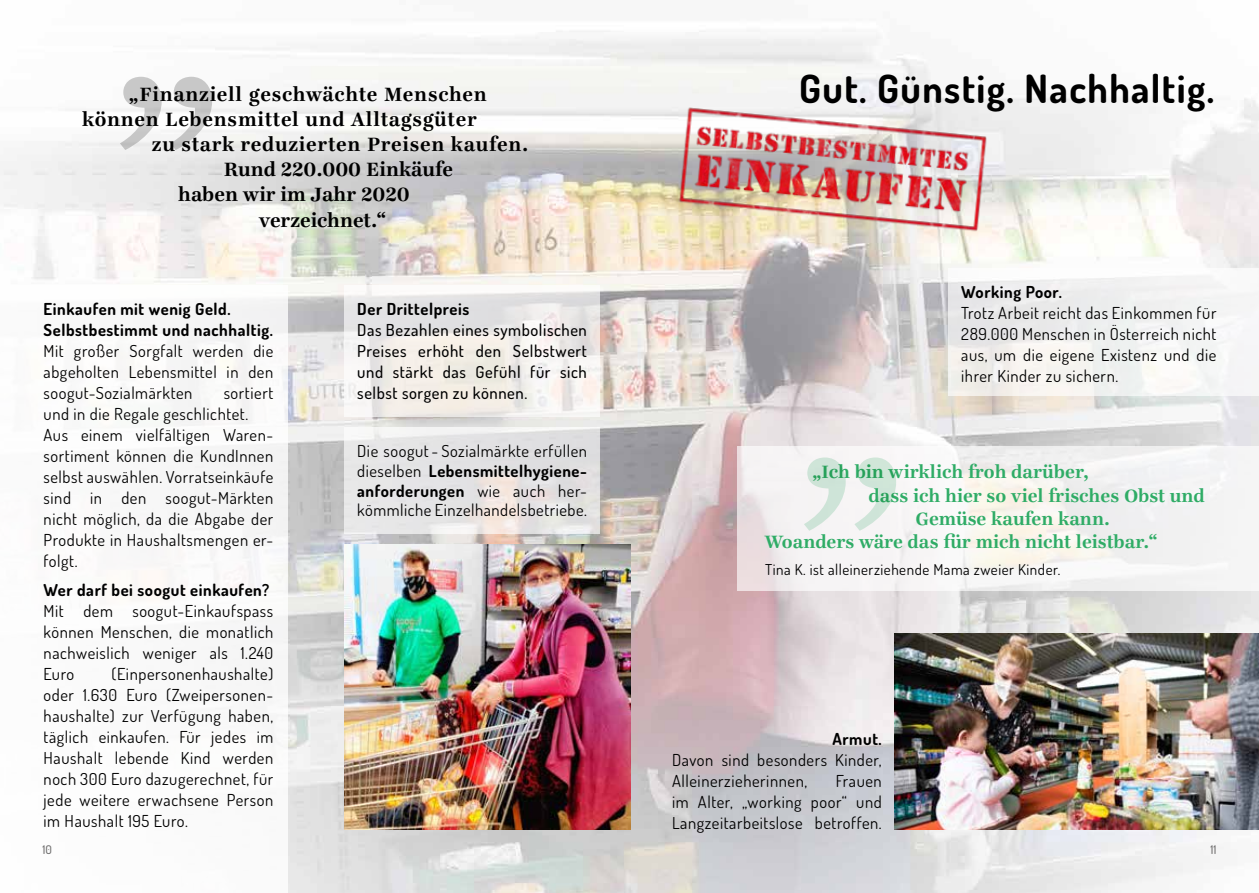
<style>
.page{position:relative;width:1259px;height:893px;background:#fff}
.page>*{position:absolute;margin:0;border:0;box-sizing:border-box;transform-origin:0 0}
.t1{font:700 39px "Dosis";letter-spacing:.035em;color:#000}
.t2{font:700 21px "Ingeborg";letter-spacing:.03em;color:#000}
.t3{font:700 21px "Ingeborg";color:#000}
.t4{font:700 19.5px "Ingeborg";color:#2fac66}
.t5{font:16.5px/21px "Dosis";letter-spacing:.035em;color:#000;text-align:justify}
.t6{font:700 16.5px/21px "Dosis";letter-spacing:.035em;color:#000}
.t7{font:500 16.5px/21px "Dosis";letter-spacing:.035em;color:#000;text-align:justify}
.t8{font:15px "Dosis";letter-spacing:.035em;color:#000}
.t9{font:500 12px "Dosis";color:#706f6f}
.s1{font-weight:700}
</style>
<div class="page">
<img style="left:0;top:31px;width:1259px;height:862px">
<div style="left:0;top:285px;width:288px;height:608px;background:#fff"></div>
<img style="left:894px;top:634px;width:365px;height:195px">
<img style="left:344px;top:544px;width:286px;height:285px">
<svg style="left:737px;top:447px;width:522px;height:144px;fill:#f5f4f3"></svg>
<div style="left:948px;top:268px;width:311px;height:127px;background:linear-gradient(to bottom,#f0f1f2,#f3f2f0)"></div>
<svg style="left:344px;top:285px;width:256px;height:132px"></svg>
<svg style="left:344px;top:427px;width:256px;height:107px;background:#e6e4e4"></svg>
<img style="left:637px;top:85px;width:365px;height:170px">
<svg style="left:804px;top:457px;width:92px;height:74px"></svg>
<svg style="left:120px;top:77px;width:92px;height:73px"></svg>
<p class="t2" style="left:129px;top:81px;width:360px">„Finanziell geschwächte Menschen</p>
<p class="t2" style="left:82px;top:106px;width:396px">können Lebensmittel und Alltagsgüter</p>
<p class="t2" style="left:152px;top:131px;width:378px">zu stark reduzierten Preisen kaufen.</p>
<p class="t3" style="left:224px;top:157px;width:231px">Rund 220.000 Einkäufe</p>
<p class="t3" style="left:178px;top:182px;width:233px">haben wir im Jahr 2020</p>
<p class="t3" style="left:259px;top:207px;width:128px">verzeichnet.“</p>
<p class="t6" style="left:44px;top:298px;width:231px">Einkaufen mit wenig Geld.<br>Selbstbestimmt und nachhaltig.</p>
<p class="t5" style="left:44px;top:340px;width:231px">Mit großer Sorgfalt werden die abgeholten Lebensmittel in den soogut-Sozialmärkten</p>
<p class="t5" style="left:44px;top:382px;width:231px;text-align:left;text-indent:180px">sortiert und in die Regale geschlichtet.<br>Aus einem vielfältigen Waren&shy;sortiment können die KundInnen selbst auswählen. Vorratseinkäufe sind in den soogut-Märkten nicht möglich, da die Abgabe der<br>Produkte in Haushaltsmengen er&shy;folgt.</p>
<p class="t6" style="left:44px;top:579px;width:227px">Wer darf bei soogut einkaufen?</p>
<p class="t5" style="left:44px;top:600px;width:231px">Mit dem soogut-Einkaufspass können Menschen, die monatlich nachweislich weniger als 1.240<br>Euro</p>
<p class="t5" style="left:44px;top:663px;width:231px;text-indent:68px">(Einpersonenhaushalte) oder 1.630 Euro (Zweipersonen&shy;haushalte) zur Verfügung haben, täglich einkaufen. Für jedes im Haushalt lebende Kind werden noch 300 Euro dazugerechnet, für jede weitere erwachsene Person im Haushalt 195 Euro.</p>
<p class="t6" style="left:357px;top:298px;width:113px">Der Drittelpreis</p>
<p class="t7" style="left:357px;top:319px;width:231px">Das Bezahlen eines symbolischen Preises erhöht den Selbstwert und stärkt das Gefühl für sich selbst sorgen zu können.</p>
<p class="t5" style="left:357px;top:441px;width:231px;line-height:19.8px">Die soogut - Sozialmärkte erfüllen dieselben <span class="s1">Lebensmittelhygiene&shy;anforderungen</span> wie auch her&shy;kömmliche Einzelhandelsbetriebe.</p>
<h1 class="t1" style="left:799px;top:64px;width:416px">Gut. Günstig. Nachhaltig.</h1>
<p class="t6" style="left:961px;top:281px;width:102px">Working Poor.</p>
<p class="t5" style="left:961px;top:302px;width:257px">Trotz Arbeit reicht das Einkommen für 289.000 Menschen in Österreich nicht aus, um die eigene Existenz und die ihrer Kinder zu sichern.</p>
<p class="t4" style="left:812px;top:460px;width:278px">„Ich bin wirklich froh darüber,</p>
<p class="t4" style="left:868px;top:483px;width:338px">dass ich hier so viel frisches Obst und</p>
<p class="t4" style="left:915px;top:507px;width:196px">Gemüse kaufen kann.</p>
<p class="t4" style="left:765px;top:530px;width:394px">Woanders wäre das für mich nicht leistbar.“</p>
<p class="t8" style="left:765px;top:559px;width:297px">Tina K. ist alleinerziehende Mama zweier Kinder.</p>
<p class="t6" style="left:832px;top:728px;width:51px">Armut.</p>
<p class="t5" style="left:672px;top:749px;width:211px">Davon sind besonders Kinder,<br>Alleinerzieherinnen,</p>
<p class="t5" style="left:672px;top:770px;width:211px;text-indent:164px">Frauen im Alter, „working poor“ und Langzeitarbeitslose betroffen.</p>
<p class="t9" style="left:43px;top:842px;width:11px">10</p>
<p class="t9" style="left:1210px;top:842px;width:7px">11</p>
</div>
